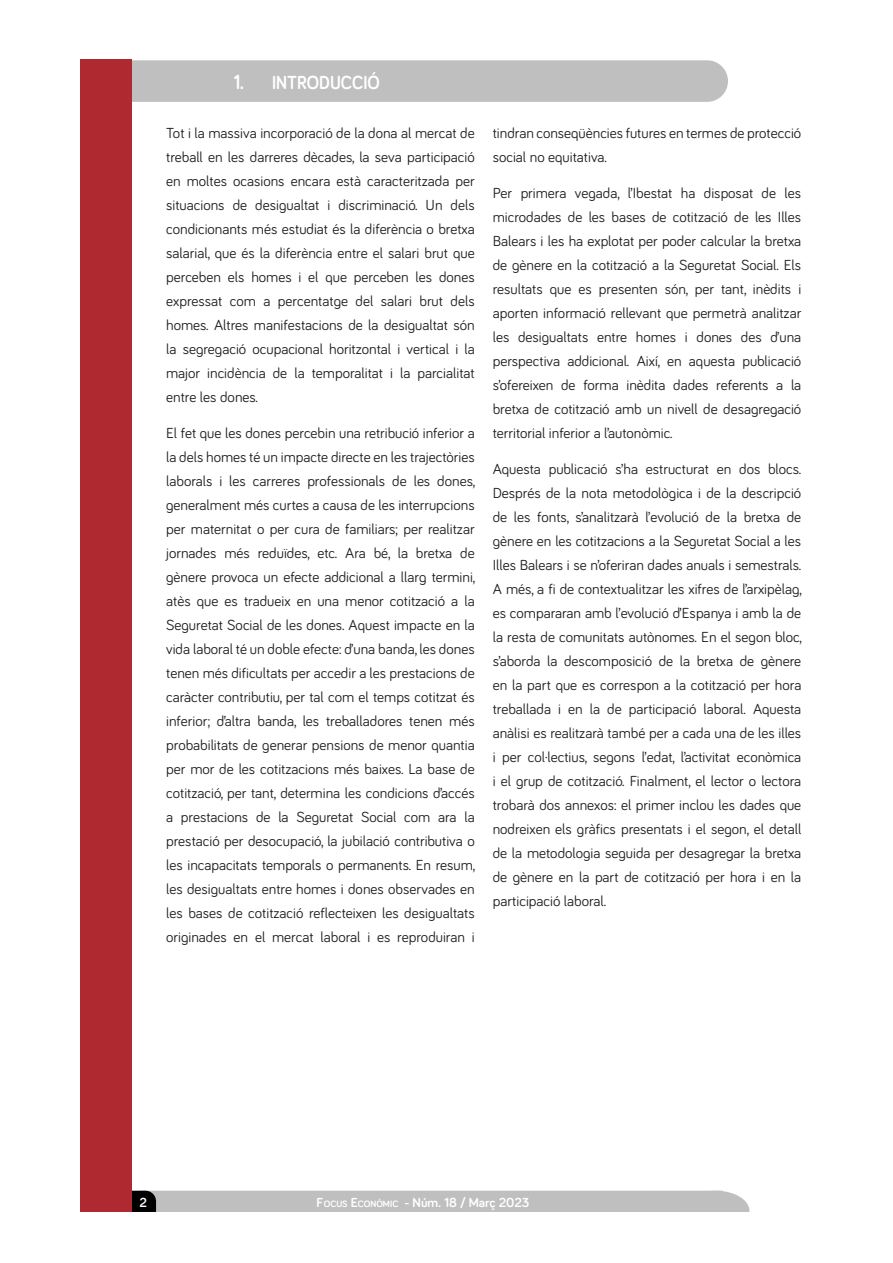
<style>
.page{position:relative;width:893px;height:1263px;background:#fff}
.page>*{position:absolute;margin:0;border:0;box-sizing:border-box;transform-origin:0 0}
.t1{font:700 19.5px "Bariol";color:#fff;scale:.9 1}
.t2{font:15px/24px "Bariol";color:#231f20;text-align:justify}
.t3{font:700 13.5px "Bariol";color:#fff}
.t4{font:700 9.45px "Bariol";color:#fff}
.s1{font-size:21px}
.s2{font-size:13.5px}
</style>
<div class="page">
<div style="left:682px;top:1191px;width:67px;height:40px;background:#bfbfbf;border-radius:50%"></div>
<div style="left:132px;top:1191px;width:576px;height:21px;background:#bfbfbf"></div>
<div style="left:166px;top:1212px;width:604px;height:21px;background:#fff"></div>
<div style="left:132px;top:60px;width:596px;height:42px;background:#bfbfbf"></div>
<div style="left:81px;top:60px;width:51px;height:1152px;background:#ae2a30"></div>
<p class="t1" style="left:234px;top:69px;width:164px"><span class="s1">1.</span> INTRODUCCIÓ</p>
<p class="t2" style="left:166px;top:120px;width:310px">Tot i la massiva incorporació de la dona al mercat de treball en les darreres dècades, la seva participació en moltes ocasions encara està caracteritzada per situacions de desigualtat i discriminació. Un dels condicionants més estudiat és la diferència o bretxa salarial, que és la diferència entre el salari brut que perceben els homes i el que perceben les dones expressat com a percentatge del salari brut dels homes. Altres manifestacions de la desigualtat són la segregació ocupacional horitzontal i vertical i la major incidència de la temporalitat i la parcialitat entre les dones.</p>
<p class="t2" style="left:166px;top:420px;width:311px">El fet que les dones percebin una retribució inferior a la dels homes té un impacte directe en les trajectòries laborals i les carreres professionals de les dones, generalment més curtes a causa de les interrupcions per maternitat o per cura de familiars; per realitzar jornades més reduïdes, etc. Ara bé, la bretxa de gènere provoca un efecte addicional a llarg termini, atès que es tradueix en una menor cotització a la Seguretat Social de les dones. Aquest impacte en la vida laboral té un doble efecte: d’una banda, les dones tenen més dificultats per accedir a les prestacions de caràcter contributiu, per tal com el temps cotitzat és inferior; d’altra banda, les treballadores tenen més probabilitats de generar pensions de menor quantia per mor de les cotitzacions més baixes. La base de cotització, per tant, determina les condicions d’accés a prestacions de la Seguretat Social com ara la prestació per desocupació, la jubilació contributiva o les incapacitats temporals o permanents. En resum, les desigualtats entre homes i dones observades en les bases de cotització reflecteixen les desigualtats originades en el mercat laboral i es reproduiran i</p>
<p class="t2" style="left:493px;top:120px;width:310px">tindran conseqüències futures en termes de protecció social no equitativa.</p>
<p class="t2" style="left:493px;top:180px;width:310px">Per primera vegada, l’Ibestat ha disposat de les microdades de les bases de cotització de les Illes Balears i les ha explotat per poder calcular la bretxa de gènere en la cotització a la Seguretat Social. Els resultats que es presenten són, per tant, inèdits i aporten informació rellevant que permetrà analitzar les desigualtats entre homes i dones des d’una perspectiva addicional. Així, en aquesta publicació s’ofereixen de forma inèdita dades referents a la bretxa de cotització amb un nivell de desagregació territorial inferior a l’autonòmic.</p>
<p class="t2" style="left:493px;top:456px;width:311px">Aquesta publicació s’ha estructurat en dos blocs.<br>Després de la nota metodològica i de la descripció de les fonts, s’analitzarà l’evolució de la bretxa de gènere en les cotitzacions a la Seguretat Social a les Illes Balears i se n’oferiran dades anuals i semestrals.<br>A més, a fi de contextualitzar les xifres de l’arxipèlag, es compararan amb l’evolució d’Espanya i amb la de la resta de comunitats autònomes. En el segon bloc, s’aborda la descomposició de la bretxa de gènere en la part que es correspon a la cotització per hora treballada i en la de participació laboral. Aquesta anàlisi es realitzarà també per a cada una de les illes i per col·lectius, segons l’edat, l’activitat econòmica i el grup de cotització. Finalment, el lector o lectora trobarà dos annexos: el primer inclou les dades que nodreixen els gràfics presentats i el segon, el detall de la metodologia seguida per desagregar la bretxa de gènere en la part de cotització per hora i en la participació laboral.</p>
<p class="t3" style="left:139px;top:1193px;width:9px">2</p>
<p class="t4" style="left:317px;top:1197px;width:214px"><span class="s2">F</span>OCUS <span class="s2">E</span>CONÒMIC <span class="s2">- N</span><span class="s2">úm.</span> <span class="s2">18 /</span> <span class="s2">Març 2023</span></p>
</div>
